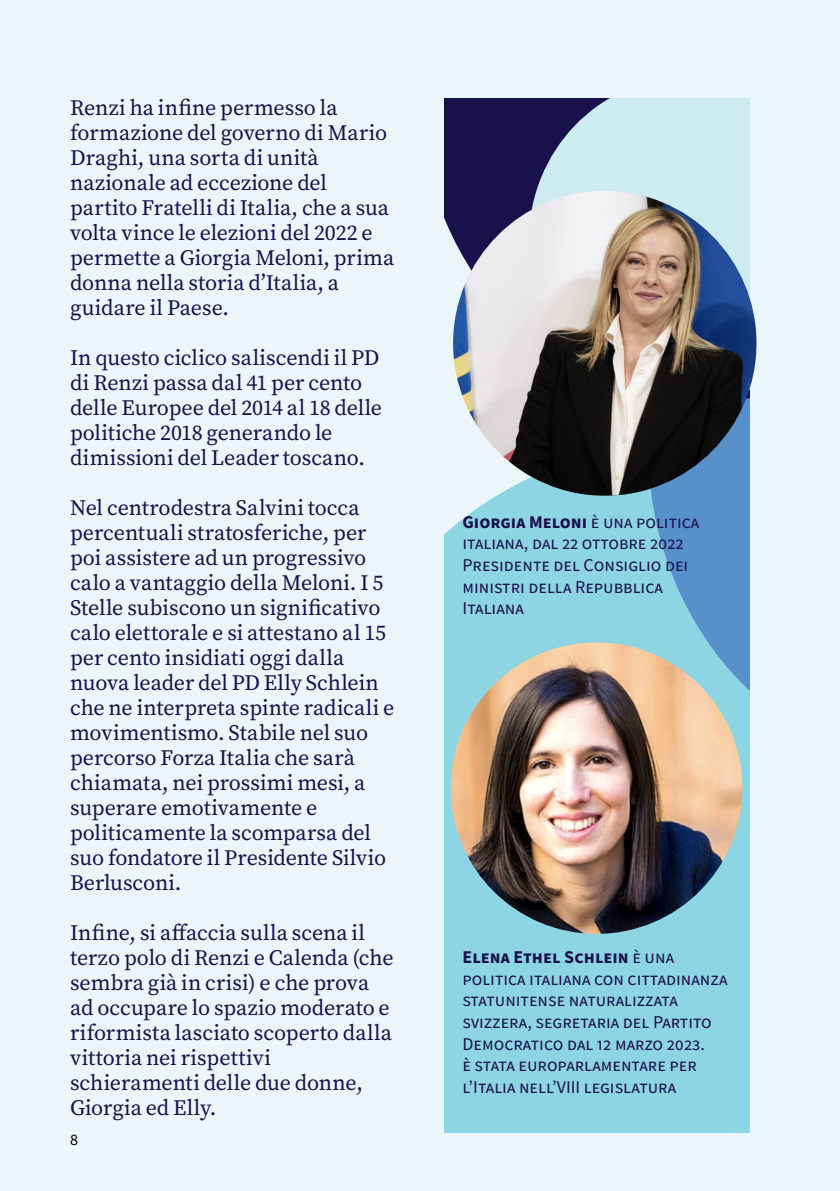
<style>
.page{position:relative;width:840px;height:1191px;background:#fff}
.page>*{position:absolute;margin:0;border:0;box-sizing:border-box;transform-origin:0 0}
.t1{font:22px/25px "Source Serif Pro";letter-spacing:-.005em;color:#19114b}
.t2{font:18px/21.6px "Source Sans Pro";color:#19114b}
.t3{font:16px "Source Sans Pro";color:#000}
.s1{font-weight:700}
</style>
<div class="page">
<div style="left:0;top:0;width:839px;height:1191px;background:#eaf6fa"></div>
<div style="left:444px;top:496px;width:304px;height:637px;background:#8dd5e3"></div>
<svg style="left:647px;top:496px;width:101px;height:269px;background:#6dabd5"></svg>
<div style="left:444px;top:98px;width:84px;height:140px;background:#19114b"></div>
<svg style="left:528px;top:98px;width:220px;height:93px;background:#afc5d4"></svg>
<img style="left:453px;top:191px;width:303px;height:305px">
<img style="left:450px;top:642px;width:292px;height:292px;border-radius:146px">
<p class="t1" style="left:70px;top:95px;width:325px">Renzi ha infine permesso la formazione del governo di Mario<br>Draghi, una sorta di unità nazionale ad eccezione del partito Fratelli di Italia, che a sua volta vince le elezioni del 2022 e permette a Giorgia Meloni, prima donna nella storia d’Italia, a guidare il Paese.</p>
<p class="t1" style="left:70px;top:345px;width:313px">In questo ciclico saliscendi il PD di Renzi passa dal 41 per cento delle Europee del 2014 al 18 delle politiche 2018 generando le dimissioni del Leader toscano.</p>
<p class="t1" style="left:70px;top:495px;width:326px">Nel centrodestra Salvini tocca percentuali stratosferiche, per poi assistere ad un progressivo calo a vantaggio della Meloni. I 5<br>Stelle subiscono un significativo calo elettorale e si attestano al 15 per cento insidiati oggi dalla nuova leader del PD Elly Schlein che ne interpreta spinte radicali e movimentismo. Stabile nel suo percorso Forza Italia che sarà chiamata, nei prossimi mesi, a superare emotivamente e politicamente la scomparsa del suo fondatore il Presidente Silvio<br>Berlusconi.</p>
<p class="t1" style="left:70px;top:920px;width:325px">Infine, si affaccia sulla scena il terzo polo di Renzi e Calenda (che sembra già in crisi) e che prova ad occupare lo spazio moderato e riformista lasciato scoperto dalla vittoria nei rispettivi schieramenti delle due donne,<br>Giorgia ed Elly.</p>
<p class="t3" style="left:70px;top:1129px;width:9px">8</p>
<p class="t2" style="left:462px;top:511px;width:238px"><span class="s1">Giorgia Meloni</span> è una politica italiana, dal 22 ottobre 2022<br>Presidente del Consiglio dei ministri della Repubblica<br>Italiana</p>
<p class="t2" style="left:462px;top:946px;width:266px"><span class="s1">Elena Ethel Schlein</span> è una politica italiana con cittadinanza statunitense naturalizzata svizzera, segretaria del Partito<br>Democratico dal 12 marzo 2023.<br>è stata europarlamentare per l’Italia nell’VIII legislatura</p>
</div>
